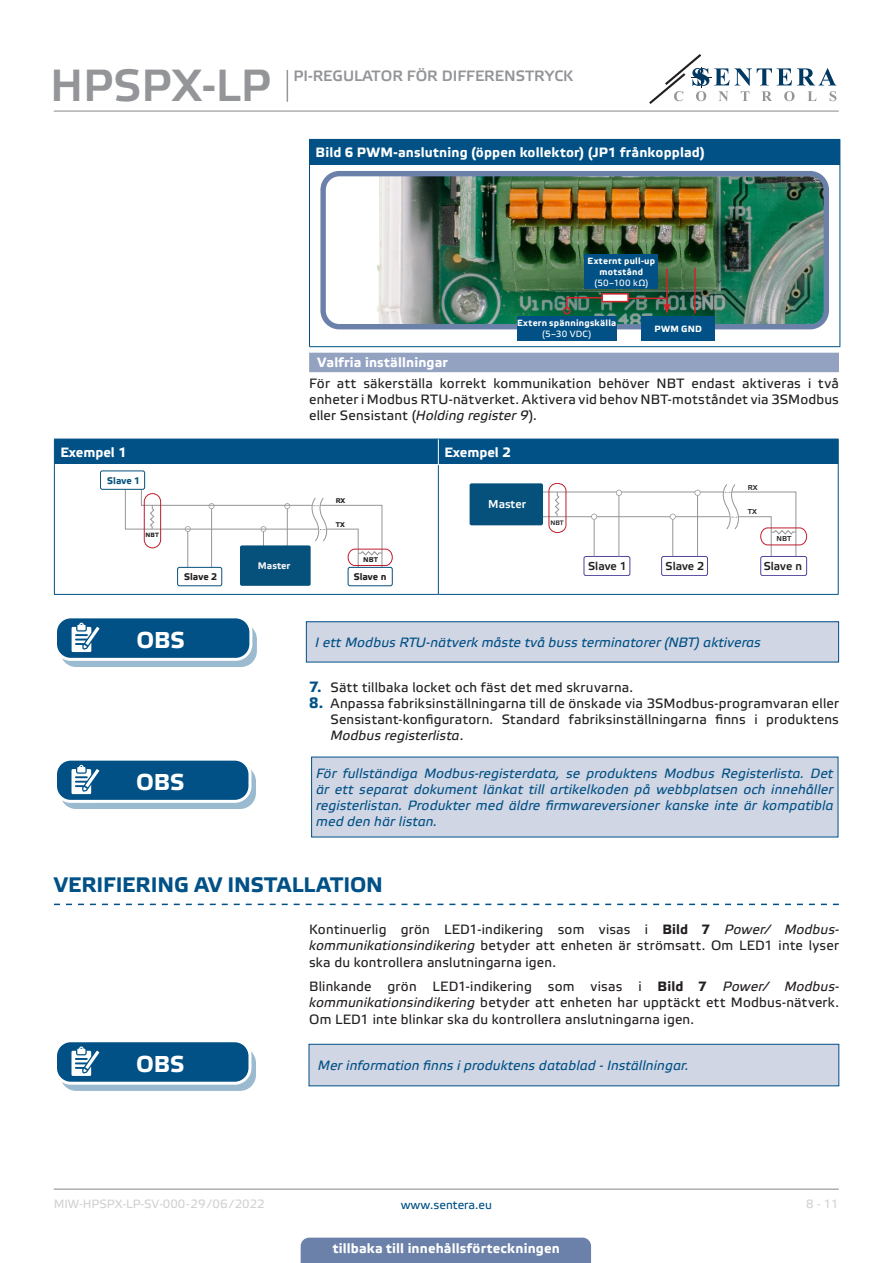
<style>
.page{position:relative;width:893px;height:1263px;background:#fff}
.page>*{position:absolute;margin:0;border:0;box-sizing:border-box;transform-origin:0 0}
.t1{font:45px "Etelka Medium Pro";color:#939598}
.t2{font:700 22.95px "Etelka Text Pro";letter-spacing:-.005em;color:#fff}
.t3{font:700 21px "Etelka Text Pro";color:#015186}
.t4{font:15px "Etelka Medium Pro";color:#939598}
.bullet{font:13.5px/16.2px "Etelka Text Pro";letter-spacing:.015em;color:#231f20;text-align:justify}
.attention{font:italic 13.5px/16.2px "Etelka Text Pro";letter-spacing:.01em;color:#015186;text-align:justify}
.body{font:13.5px/16.2px "Etelka Text Pro";letter-spacing:.015em;color:#231f20;text-align:justify}
.table_text{font:700 13.5px "Etelka Text Pro";letter-spacing:.01em;color:#fff}
.Number-roman{font:700 13.5px "Etelka Text Pro";letter-spacing:.01em;color:#fff}
.head-table{font:700 13.5px "Etelka Text Pro";color:#fff}
.t5{font:12px "Etelka Text Pro";color:#d1d2d4}
.t6{font:12px "Etelka Text Pro";color:#015186}
.t7{font:11.4px "Etelka Medium Pro";color:#231f20}
.t8{font:11.4px "Etelka Medium Pro";color:#fff}
.t9{font:700 9.6px "Etelka Text Pro";color:#231f20}
.t10{font:700 9.6px "Etelka Text Pro";color:#f2f3f4}
.t11{font:700 9.6px "Etelka Text Pro";color:#06517c}
.table_text-2{font:700 9px/10.8px "Etelka Text Pro";letter-spacing:.025em;color:#fff;text-align:center}
.table_text-3{font:9px "Etelka Text Pro";letter-spacing:.03em;color:#fff}
.t12{font:7.2px "Etelka Medium Pro";color:#231f20}
.t13{font:700 6.9px "Etelka Text Pro";color:#231f20}
.t14{font:6.45px "Etelka Medium Pro";color:#231f20}
.t15{font:700 6.15px "Etelka Text Pro";color:#231f20}
.s1{font-weight:400}
.s2{font-style:italic}
.s3{font-weight:700;font-size:15px;color:#015186}
.s4{font-weight:700}
</style>
<div class="page">
<hr style="left:54px;top:111px;width:785px;height:1px;background:#939598">
<hr style="left:54px;top:1188px;width:785px;height:2px;background:#939598">
<svg style="left:649px;top:54px;width:187px;height:50px"></svg>
<div style="left:301px;top:1237px;width:290px;height:26px;background:#6c81aa"></div>
<hr style="left:287px;top:70px;width:1px;height:32px;background:#939598">
<div style="left:309px;top:353px;width:530px;height:19px;background:#94a2c2"></div>
<svg style="left:54px;top:904px;width:785px;height:1px"></svg>
<div style="left:309px;top:139px;width:531px;height:26px;background:#015186"></div>
<hr style="left:309px;top:165px;width:1px;height:181px;background:#015186">
<hr style="left:839px;top:165px;width:1px;height:181px;background:#015186">
<hr style="left:309px;top:346px;width:531px;height:1px;background:#015186">
<img style="left:326px;top:177px;width:497px;height:146px">
<div style="left:320px;top:171px;width:509px;height:158px;border:5px solid #6c81aa;border-radius:16px"></div>
<hr style="left:666px;top:268px;width:2px;height:38px;background:#d1232a">
<svg style="left:663px;top:303px;width:8px;height:11px"></svg>
<hr style="left:694px;top:268px;width:2px;height:46px;background:#d1232a">
<div style="left:641px;top:316px;width:74px;height:25px;background:#015186"></div>
<div style="left:517px;top:316px;width:99px;height:25px;background:#015186"></div>
<svg style="left:565px;top:296px;width:42px;height:13px"></svg>
<div style="left:563px;top:307px;width:8px;height:7px;border:2px solid #d1232a;border-radius:50%"></div>
<div style="left:601px;top:293px;width:28px;height:9px;background:#fff;border:2px solid #d1232a"></div>
<hr style="left:628px;top:298px;width:38px;height:1px;background:#d1232a">
<div style="left:584px;top:254px;width:74px;height:35px;background:#015186"></div>
<hr style="left:54px;top:465px;width:1px;height:129px;background:#015186">
<hr style="left:438px;top:465px;width:1px;height:129px;background:#015186">
<hr style="left:838px;top:465px;width:1px;height:129px;background:#015186">
<hr style="left:54px;top:594px;width:384px;height:1px;background:#015186">
<hr style="left:438px;top:594px;width:401px;height:1px;background:#015186">
<div style="left:54px;top:439px;width:785px;height:26px;background:#015186"></div>
<div style="left:177px;top:567px;width:45px;height:19px;border:1px solid #06517c;border-radius:2px"></div>
<div style="left:348px;top:567px;width:45px;height:19px;border:1px solid #06517c;border-radius:2px"></div>
<div style="left:240px;top:545px;width:71px;height:41px;background:#06517c;border-radius:2px"></div>
<svg style="left:125px;top:475px;width:268px;height:95px"></svg>
<div style="left:100px;top:471px;width:45px;height:18px;background:#fff;border-radius:2px"></div>
<div style="left:100px;top:471px;width:45px;height:19px;border:1px solid #06517c;border-radius:2px"></div>
<div style="left:661px;top:556px;width:47px;height:20px;border:1px solid #4e439b;border-radius:2px"></div>
<hr style="left:529px;top:516px;width:201px;height:1px;background:#939598">
<hr style="left:536px;top:492px;width:188px;height:1px;background:#939598">
<div style="left:584px;top:556px;width:46px;height:20px;border:1px solid #4e439b;border-radius:2px"></div>
<div style="left:760px;top:556px;width:47px;height:20px;border:1px solid #4e439b;border-radius:2px"></div>
<div style="left:470px;top:483px;width:73px;height:42px;background:#06517c;border-radius:2px"></div>
<svg style="left:548px;top:483px;width:259px;height:74px"></svg>
<div style="left:61px;top:624px;width:195px;height:42px;background:#9abacf;border-radius:15px"></div>
<div style="left:60px;top:623px;width:197px;height:44px;border:1px solid #015186;border-radius:15px"></div>
<div style="left:56px;top:617px;width:195px;height:42px;background:#015186;border-radius:15px"></div>
<div style="left:54px;top:615px;width:198px;height:46px;border:3px solid #fff;border-radius:15px"></div>
<svg style="left:72px;top:623px;width:33px;height:37px"></svg>
<div style="left:306px;top:622px;width:533px;height:40px;background:#d1d6e4"></div>
<div style="left:306px;top:621px;width:533px;height:41px;border:1px solid #015186"></div>
<div style="left:312px;top:757px;width:526px;height:80px;background:#d1d6e4"></div>
<div style="left:61px;top:766px;width:194px;height:42px;background:#9abacf;border-radius:15px"></div>
<div style="left:60px;top:765px;width:196px;height:44px;border:1px solid #015186;border-radius:15px"></div>
<div style="left:56px;top:759px;width:194px;height:42px;background:#015186;border-radius:15px"></div>
<div style="left:54px;top:758px;width:197px;height:45px;border:3px solid #fff;border-radius:15px"></div>
<svg style="left:71px;top:765px;width:34px;height:37px"></svg>
<div style="left:61px;top:1048px;width:194px;height:42px;background:#9abacf;border-radius:15px"></div>
<div style="left:60px;top:1047px;width:196px;height:44px;border:1px solid #015186;border-radius:15px"></div>
<div style="left:56px;top:1041px;width:194px;height:42px;background:#015186;border-radius:15px"></div>
<div style="left:54px;top:1039px;width:197px;height:46px;border:3px solid #fff;border-radius:15px"></div>
<svg style="left:71px;top:1046px;width:34px;height:38px"></svg>
<div style="left:309px;top:1044px;width:530px;height:42px;background:#d1d6e4"></div>
<div style="left:309px;top:1044px;width:530px;height:42px;border:1px solid #015186"></div>
<h1 class="t1" style="left:50px;top:61px;width:222px">HPSPX-LP</h1>
<p class="t4" style="left:293px;top:67px;width:281px">PI-REGULATOR FÖR DIFFERENSTRYCK</p>
<p class="table_text" style="left:315px;top:145px;width:391px">Bild 6 PWM-anslutning (öppen kollektor) (JP1 frånkopplad)</p>
<p class="table_text-2" style="left:587px;top:256px;width:69px">Externt pull-up motstånd</p>
<p class="table_text-3" style="left:594px;top:278px;width:55px">(50–100 kΩ)</p>
<p class="table_text-2" style="left:517px;top:318px;width:101px">Extern spänningskälla <span class="s1">(5–30 VDC)</span></p>
<p class="table_text-2" style="left:654px;top:324px;width:49px">PWM GND</p>
<p class="Number-roman" style="left:318px;top:355px;width:132px">Valfria inställningar</p>
<p class="body" style="left:309px;top:376px;width:531px">För att säkerställa korrekt kommunikation behöver NBT endast aktiveras i två enheter i Modbus RTU-nätverket. Aktivera vid behov NBT-motståndet via 3SModbus eller Sensistant (<span class="s2">Holding register 9</span>).</p>
<p class="head-table" style="left:60px;top:444px;width:68px">Exempel 1</p>
<p class="head-table" style="left:444px;top:444px;width:68px">Exempel 2</p>
<p class="t13" style="left:336px;top:497px;width:11px">RX</p>
<p class="t13" style="left:336px;top:521px;width:11px">ТX</p>
<p class="t13" style="left:363px;top:556px;width:16px">NBT</p>
<p class="t11" style="left:107px;top:476px;width:35px">Slave 1</p>
<p class="t8" style="left:488px;top:497px;width:39px">Master</p>
<p class="t15" style="left:146px;top:532px;width:15px">NBT</p>
<p class="t10" style="left:258px;top:560px;width:34px">Master</p>
<p class="t9" style="left:184px;top:571px;width:35px">Slave 2</p>
<p class="t9" style="left:354px;top:571px;width:34px">Slave n</p>
<p class="t14" style="left:550px;top:520px;width:15px">NBT</p>
<p class="t7" style="left:588px;top:560px;width:40px">Slave 1</p>
<p class="t7" style="left:666px;top:559px;width:40px">Slave 2</p>
<p class="t12" style="left:748px;top:483px;width:11px">RX</p>
<p class="t12" style="left:748px;top:508px;width:11px">ТX</p>
<p class="t12" style="left:776px;top:535px;width:16px">NBT</p>
<p class="t7" style="left:764px;top:559px;width:40px">Slave n</p>
<p class="t2" style="left:137px;top:627px;width:50px">OBS</p>
<p class="attention" style="left:315px;top:635px;width:447px">I ett Modbus RTU-nätverk måste två buss terminatorer (NBT) aktiveras</p>
<p class="bullet" style="left:309px;top:680px;width:325px"><span class="s3">7.</span> Sätt tillbaka locket och fäst det med skruvarna.</p>
<p class="bullet" style="left:330px;top:696px;width:510px;text-indent:-21px"><span class="s3">8.</span> Anpassa fabriksinställningarna till de önskade via 3SModbus-programvaran eller Sensistant-konfiguratorn. Standard fabriksinställningarna finns i produktens <span class="s2">Modbus registerlista</span>.</p>
<p class="attention" style="left:316px;top:766px;width:519px">För fullständiga Modbus-registerdata, se produktens Modbus Registerlista. Det är ett separat dokument länkat till artikelkoden på webbplatsen och innehåller registerlistan. Produkter med äldre firmwareversioner kanske inte är kompatibla med den här listan.</p>
<p class="t2" style="left:136px;top:769px;width:50px">OBS</p>
<p class="t3" style="left:54px;top:873px;width:330px">VERIFIERING AV INSTALLATION</p>
<p class="bullet" style="left:309px;top:922px;width:531px">Kontinuerlig grön LED1-indikering som visas i <span class="s4">Bild 7</span> <span class="s2">Power/ Modbus&shy;kommunikationsindikering</span> betyder att enheten är strömsatt. Om LED1 inte lyser ska du kontrollera anslutningarna igen.</p>
<p class="bullet" style="left:309px;top:979px;width:531px">Blinkande grön LED1-indikering som visas i <span class="s4">Bild 7</span> <span class="s2">Power/ Modbus&shy;kommunikationsindikering</span> betyder att enheten har upptäckt ett Modbus-nätverk.<br>Om LED1 inte blinkar ska du kontrollera anslutningarna igen.</p>
<p class="t2" style="left:136px;top:1051px;width:50px">OBS</p>
<p class="attention" style="left:318px;top:1058px;width:373px">Mer information finns i produktens datablad - Inställningar.</p>
<p class="t5" style="left:54px;top:1197px;width:212px">MIW-HPSPX-LP-SV-000 - 29 / 06 / 2022</p>
<p class="t6" style="left:401px;top:1198px;width:93px">www.sentera.eu</p>
<p class="t5" style="left:806px;top:1197px;width:34px">8 - 11</p>
<p class="table_text" style="left:333px;top:1240px;width:229px">tillbaka till innehållsförteckningen</p>
</div>
